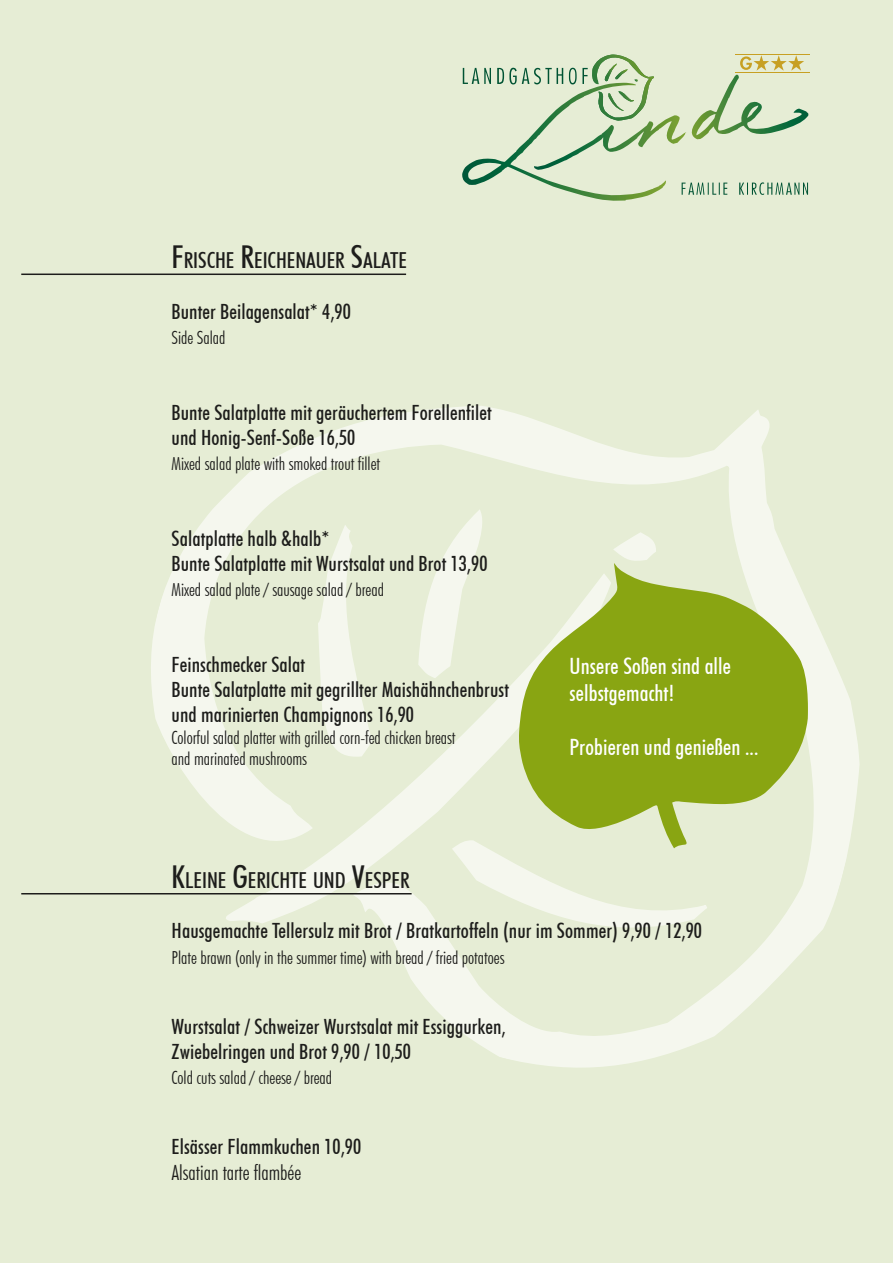
<style>
.page{position:relative;width:893px;height:1263px;background:#e6edd5}
.page>*{position:absolute;margin:0;border:0;box-sizing:border-box;transform-origin:0 0}
.t1{font:500 condensed 22.5px "Futura BT";letter-spacing:.005em;color:#fff}
.t2{font:500 condensed 22.05px "Futura BT";color:#1d1d1b}
.t3{font:500 condensed 21px "Futura BT";letter-spacing:.005em;color:#1d1d1b}
.t4{font:300 condensed 21px "Futura BT";color:#1d1d1b}
.t5{font:300 condensed 18px "Futura BT";color:#1d1d1b}
.s1{font-size:31.5px}
</style>
<div class="page">
<svg style="left:143px;top:406px;width:717px;height:662px"></svg>
<svg style="left:450px;top:839px;width:270px;height:100px"></svg>
<svg style="left:610px;top:530px;width:48px;height:33px"></svg>
<svg style="left:316px;top:521px;width:58px;height:238px"></svg>
<svg style="left:417px;top:506px;width:69px;height:175px"></svg>
<img style="left:462px;top:83px;width:204px;height:118px">
<img style="left:534px;top:115px;width:152px;height:55px">
<img style="left:591px;top:55px;width:64px;height:66px">
<img style="left:691px;top:75px;width:117px;height:64px">
<img style="left:608px;top:93px;width:16px;height:18px">
<img style="left:618px;top:91px;width:16px;height:11px">
<img style="left:604px;top:64px;width:13px;height:17px">
<svg style="left:615px;top:69px;width:13px;height:10px"></svg>
<svg style="left:463px;top:68px;width:125px;height:16px"></svg>
<svg style="left:682px;top:182px;width:126px;height:13px"></svg>
<svg style="left:740px;top:55px;width:64px;height:16px"></svg>
<hr style="left:735px;top:54px;width:75px;height:1px;background:#c7a023">
<hr style="left:735px;top:72px;width:75px;height:1px;background:#c7a023">
<hr style="left:21px;top:274px;width:385px;height:1px;background:#1d1d1b">
<svg style="left:519px;top:563px;width:289px;height:286px"></svg>
<hr style="left:21px;top:893px;width:391px;height:1px;background:#1d1d1b">
<p class="t2" style="left:172px;top:247px;width:237px"><span class="s1">F</span>RISCHE <span class="s1">R</span>EICHENAUER <span class="s1">S</span>ALATE</p>
<p class="t3" style="left:172px;top:299px;width:181px">Bunter Beilagensalat* 4,90</p>
<p class="t5" style="left:172px;top:327px;width:56px">Side Salad</p>
<p class="t3" style="left:172px;top:399px;width:322px">Bunte Salatplatte mit geräuchertem Forellenfilet</p>
<p class="t3" style="left:172px;top:425px;width:185px">und Honig-Senf-Soße 16,50</p>
<p class="t5" style="left:172px;top:453px;width:210px">Mixed salad plate with smoked trout fillet</p>
<p class="t3" style="left:172px;top:525px;width:159px">Salatplatte halb &amp;halb*</p>
<p class="t3" style="left:172px;top:551px;width:317px">Bunte Salatplatte mit Wurstsalat und Brot 13,90</p>
<p class="t5" style="left:172px;top:579px;width:214px">Mixed salad plate / sausage salad / bread</p>
<p class="t3" style="left:172px;top:651px;width:135px">Feinschmecker Salat</p>
<p class="t3" style="left:172px;top:677px;width:339px">Bunte Salatplatte mit gegrillter Maishähnchenbrust</p>
<p class="t3" style="left:172px;top:702px;width:244px">und marinierten Champignons 16,90</p>
<p class="t5" style="left:172px;top:726px;width:285px">Colorful salad platter with grilled corn-fed chicken breast</p>
<p class="t5" style="left:172px;top:748px;width:137px">and marinated mushrooms</p>
<p class="t1" style="left:570px;top:652px;width:163px">Unsere Soßen sind alle</p>
<p class="t1" style="left:570px;top:679px;width:107px">selbstgemacht!</p>
<p class="t1" style="left:570px;top:733px;width:190px">Probieren und genießen ...</p>
<p class="t2" style="left:172px;top:867px;width:240px"><span class="s1">K</span>LEINE <span class="s1">G</span>ERICHTE UND <span class="s1">V</span>ESPER</p>
<p class="t3" style="left:172px;top:918px;width:532px">Hausgemachte Tellersulz mit Brot / Bratkartoffeln (nur im Sommer) 9,90 / 12,90</p>
<p class="t5" style="left:172px;top:946px;width:334px">Plate brawn (only in the summer time) with bread / fried potatoes</p>
<p class="t3" style="left:172px;top:1013px;width:336px">Wurstsalat / Schweizer Wurstsalat mit Essiggurken,</p>
<p class="t3" style="left:172px;top:1039px;width:241px">Zwiebelringen und Brot 9,90 / 10,50</p>
<p class="t5" style="left:172px;top:1067px;width:162px">Cold cuts salad / cheese / bread</p>
<p class="t3" style="left:172px;top:1134px;width:191px">Elsässer Flammkuchen 10,90</p>
<p class="t4" style="left:172px;top:1159px;width:131px">Alsatian tarte flambée</p>
</div>
